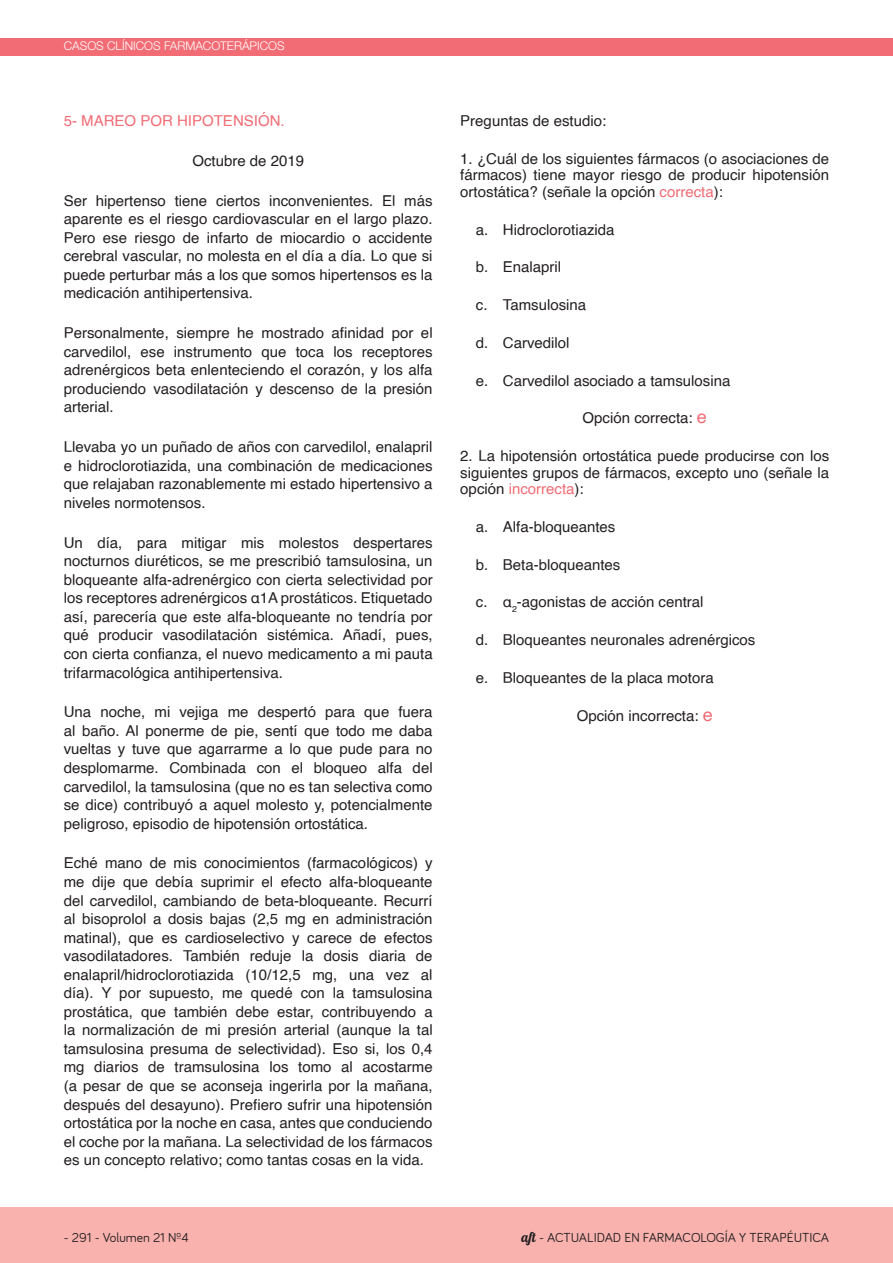
<style>
.page{position:relative;width:893px;height:1263px;background:#fff}
.page>*{position:absolute;margin:0;border:0;box-sizing:border-box;transform-origin:0 0}
.ESTANDAR_2{font:15px/18.6px "Helvetica";color:#231f20;text-align:justify}
.ESTANDAR_2-2{font:15px "Helvetica";color:#f16c74}
.NUMERACIÓN{font:13.5px "Bariol";color:#231f20}
.t1{font:300 12px "Helvetica Neue";color:#fff}
.s1{color:#f16c74}
.s2{font-size:18px;color:#f16c74}
.s3{font-family:"Lobster 1.4"}
</style>
<div class="page">
<div style="left:0;top:1208px;width:893px;height:55px;background:#f9b2ae"></div>
<div style="left:0;top:38px;width:893px;height:17px;background:#f16c74"></div>
<p class="t1" style="left:64px;top:38px;width:222px">CASOS CLÍNICOS FARMACOTERÁPICOS</p>
<p class="ESTANDAR_2-2" style="left:64px;top:109px;width:222px">5- MAREO POR HIPOTENSIÓN.</p>
<p class="ESTANDAR_2" style="left:192px;top:152px;width:113px">Octubre de 2019</p>
<p class="ESTANDAR_2" style="left:64px;top:192px;width:370px">Ser hipertenso tiene ciertos inconvenientes. El más aparente es el riesgo cardiovascular en el largo plazo.<br>Pero ese riesgo de infarto de miocardio o accidente cerebral vascular, no molesta en el día a día. Lo que si puede perturbar más a los que somos hipertensos es la medicación antihipertensiva.</p>
<p class="ESTANDAR_2" style="left:64px;top:324px;width:370px">Personalmente, siempre he mostrado afinidad por el carvedilol, ese instrumento que toca los receptores adrenérgicos beta enlenteciendo el corazón, y los alfa produciendo vasodilatación y descenso de la presión arterial.</p>
<p class="ESTANDAR_2" style="left:64px;top:438px;width:370px">Llevaba yo un puñado de años con carvedilol, enalapril e hidroclorotiazida, una combinación de medicaciones que relajaban razonablemente mi estado hipertensivo a niveles normotensos.</p>
<p class="ESTANDAR_2" style="left:64px;top:534px;width:370px">Un día, para mitigar mis molestos despertares nocturnos diuréticos, se me prescribió tamsulosina, un bloqueante alfa-adrenérgico con cierta selectividad por los receptores adrenérgicos α1A prostáticos. Etiquetado así, parecería que este alfa-bloqueante no tendría por qué producir vasodilatación sistémica. Añadí, pues, con cierta confianza, el nuevo medicamento a mi pauta trifarmacológica antihipertensiva.</p>
<p class="ESTANDAR_2" style="left:64px;top:703px;width:370px">Una noche, mi vejiga me despertó para que fuera al baño. Al ponerme de pie, sentí que todo me daba vueltas y tuve que agarrarme a lo que pude para no desplomarme. Combinada con el bloqueo alfa del carvedilol, la tamsulosina (que no es tan selectiva como se dice) contribuyó a aquel molesto y, potencialmente peligroso, episodio de hipotensión ortostática.</p>
<p class="ESTANDAR_2" style="left:64px;top:854px;width:370px">Eché mano de mis conocimientos (farmacológicos) y me dije que debía suprimir el efecto alfa-bloqueante del carvedilol, cambiando de beta-bloqueante. Recurrí al bisoprolol a dosis bajas (2,5 mg en administración matinal), que es cardioselectivo y carece de efectos vasodilatadores. También reduje la dosis diaria de enalapril/hidroclorotiazida (10/12,5 mg, una vez al día). Y por supuesto, me quedé con la tamsulosina prostática, que también debe estar, contribuyendo a la normalización de mi presión arterial (aunque la tal tamsulosina presuma de selectividad). Eso si, los 0,4 mg diarios de tramsulosina los tomo al acostarme (a pesar de que se aconseja ingerirla por la mañana, después del desayuno). Prefiero sufrir una hipotensión ortostática por la noche en casa, antes que conduciendo el coche por la mañana. La selectividad de los fármacos es un concepto relativo; como tantas cosas en la vida.</p>
<p class="ESTANDAR_2" style="left:460px;top:112px;width:147px">Preguntas de estudio:</p>
<p class="ESTANDAR_2" style="left:460px;top:151px;width:370px;line-height:16.5px">1. ¿Cuál de los siguientes fármacos (o asociaciones de fármacos) tiene mayor riesgo de producir hipotensión ortostática? (señale la opción <span class="s1">correcta</span>):</p>
<p class="ESTANDAR_2" style="left:476px;top:220px;width:140px">a. Hidroclorotiazida</p>
<p class="ESTANDAR_2" style="left:476px;top:258px;width:87px">b. Enalapril</p>
<p class="ESTANDAR_2" style="left:476px;top:296px;width:112px">c. Tamsulosina</p>
<p class="ESTANDAR_2" style="left:476px;top:334px;width:95px">d. Carvedilol</p>
<p class="ESTANDAR_2" style="left:476px;top:372px;width:256px">e. Carvedilol asociado a tamsulosina</p>
<p class="ESTANDAR_2" style="left:583px;top:409px;width:126px">Opción correcta: <span class="s2">e</span></p>
<p class="ESTANDAR_2" style="left:460px;top:448px;width:370px;line-height:16.5px">2. La hipotensión ortostática puede producirse con los siguientes grupos de fármacos, excepto uno (señale la opción <span class="s1">incorrecta</span>):</p>
<p class="ESTANDAR_2" style="left:476px;top:518px;width:141px">a. Alfa-bloqueantes</p>
<p class="ESTANDAR_2" style="left:476px;top:556px;width:146px">b. Beta-bloqueantes</p>
<p class="ESTANDAR_2" style="left:476px;top:593px;width:229px">c. α<sub>2</sub>-agonistas de acción central</p>
<p class="ESTANDAR_2" style="left:476px;top:631px;width:281px">d. Bloqueantes neuronales adrenérgicos</p>
<p class="ESTANDAR_2" style="left:476px;top:669px;width:239px">e. Bloqueantes de la placa motora</p>
<p class="ESTANDAR_2" style="left:577px;top:707px;width:137px">Opción incorrecta: <span class="s2">e</span></p>
<p class="NUMERACIÓN" style="left:64px;top:1230px;width:126px">- 291 - Volumen 21 Nº4</p>
<p class="NUMERACIÓN" style="left:522px;top:1230px;width:309px"><span class="s3">aft</span> - ACTUALIDAD EN FARMACOLOGÍA Y TERAPÉUTICA</p>
</div>
